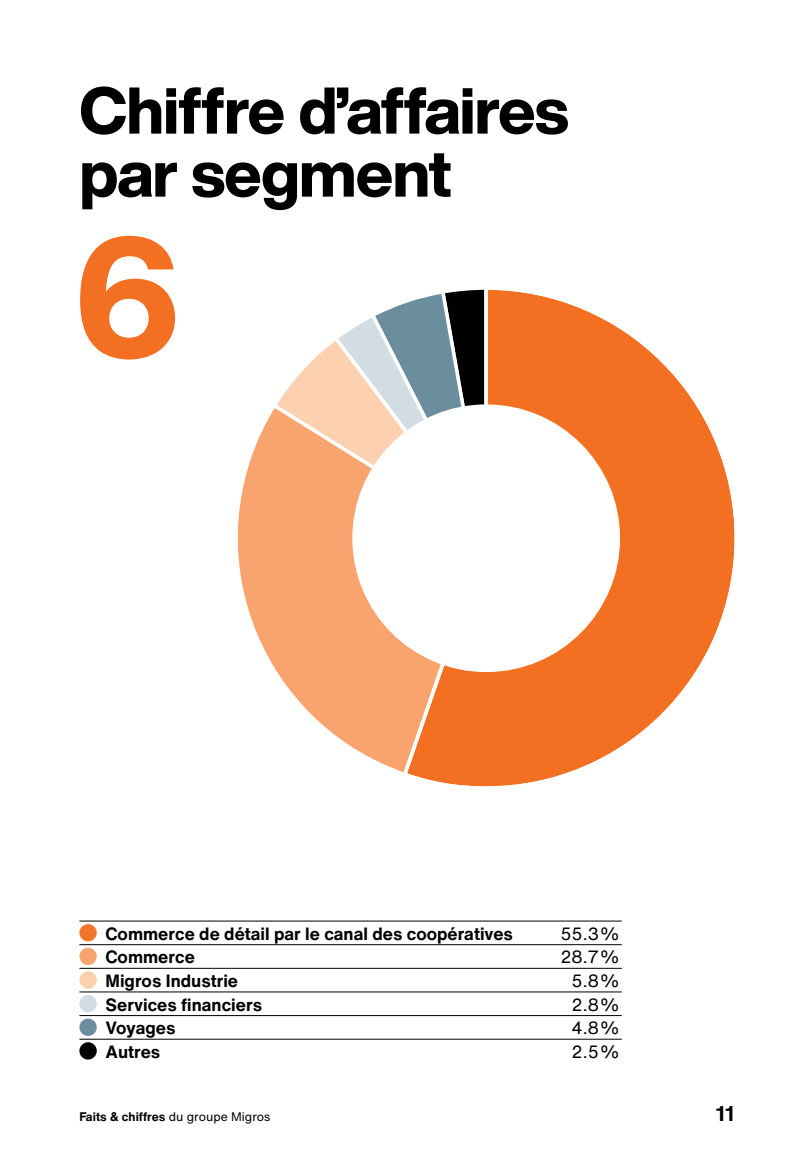
<style>
.page{position:relative;width:794px;height:1166px;background:#fff}
.page>*{position:absolute;margin:0;border:0;box-sizing:border-box;transform-origin:0 0}
.Kennzahl_Gross{font:800 166.25px "Helvetica Now Display";color:#f36f21}
.t1{font:800 64.75px/63px "Helvetica Now Display";letter-spacing:-.015em;color:#000}
.t2{font:700 21px "Helvetica Now Text";color:#000}
.Grundtext_Regular{font:700 17.5px "Helvetica Now Text";color:#000}
.Grundtext_Regular-2{font:17.5px "Helvetica Now Text";color:#000}
.t3{font:700 12.25px "Helvetica Now Text";color:#000}
.s1{font-weight:400}
</style>
<div class="page">
<svg style="left:347px;top:311px;width:53px;height:22px"></svg>
<svg style="left:279px;top:333px;width:121px;height:68px"></svg>
<svg style="left:237px;top:401px;width:163px;height:370px"></svg>
<svg style="left:400px;top:289px;width:335px;height:498px"></svg>
<div style="left:352px;top:404px;width:268px;height:268px;background:#fff;border-radius:50%"></div>
<hr style="left:79px;top:921px;width:543px;height:1px;background:#000">
<hr style="left:79px;top:944px;width:543px;height:1px;background:#000">
<hr style="left:79px;top:968px;width:543px;height:1px;background:#000">
<hr style="left:79px;top:991px;width:543px;height:1px;background:#000">
<hr style="left:79px;top:1015px;width:543px;height:1px;background:#000">
<hr style="left:79px;top:1039px;width:543px;height:1px;background:#000">
<div style="left:79px;top:924px;width:18px;height:17px;background:#f3762c;border-radius:50%"></div>
<div style="left:79px;top:947px;width:18px;height:18px;background:#f9a46f;border-radius:50%"></div>
<div style="left:79px;top:971px;width:18px;height:17px;background:#fdd0af;border-radius:50%"></div>
<div style="left:79px;top:995px;width:18px;height:17px;background:#d2dde3;border-radius:50%"></div>
<div style="left:79px;top:1018px;width:18px;height:18px;background:#6b8e9f;border-radius:50%"></div>
<div style="left:79px;top:1042px;width:18px;height:17px;background:#000;border-radius:50%"></div>
<h1 class="t1" style="left:79px;top:79px;width:491px">Chiffre d’affaires par segment</h1>
<p class="Kennzahl_Gross" style="left:74px;top:185px;width:107px">6</p>
<p class="Grundtext_Regular" style="left:105px;top:921px;width:409px">Commerce de détail par le canal des coopératives</p>
<p class="Grundtext_Regular-2" style="left:560px;top:921px;width:61px">55.3%</p>
<p class="Grundtext_Regular" style="left:105px;top:945px;width:91px">Commerce</p>
<p class="Grundtext_Regular-2" style="left:560px;top:945px;width:61px">28.7%</p>
<p class="Grundtext_Regular" style="left:105px;top:969px;width:134px">Migros Industrie</p>
<p class="Grundtext_Regular-2" style="left:571px;top:969px;width:50px">5.8%</p>
<p class="Grundtext_Regular" style="left:105px;top:992px;width:158px">Services financiers</p>
<p class="Grundtext_Regular-2" style="left:571px;top:992px;width:50px">2.8%</p>
<p class="Grundtext_Regular" style="left:105px;top:1016px;width:72px">Voyages</p>
<p class="Grundtext_Regular-2" style="left:571px;top:1016px;width:50px">4.8%</p>
<p class="Grundtext_Regular" style="left:105px;top:1040px;width:56px">Autres</p>
<p class="Grundtext_Regular-2" style="left:571px;top:1040px;width:50px">2.5%</p>
<p class="t3" style="left:79px;top:1108px;width:192px">Faits &amp; chiffres <span class="s1">du groupe Migros</span></p>
<p class="t2" style="left:715px;top:1099px;width:20px">11</p>
</div>
